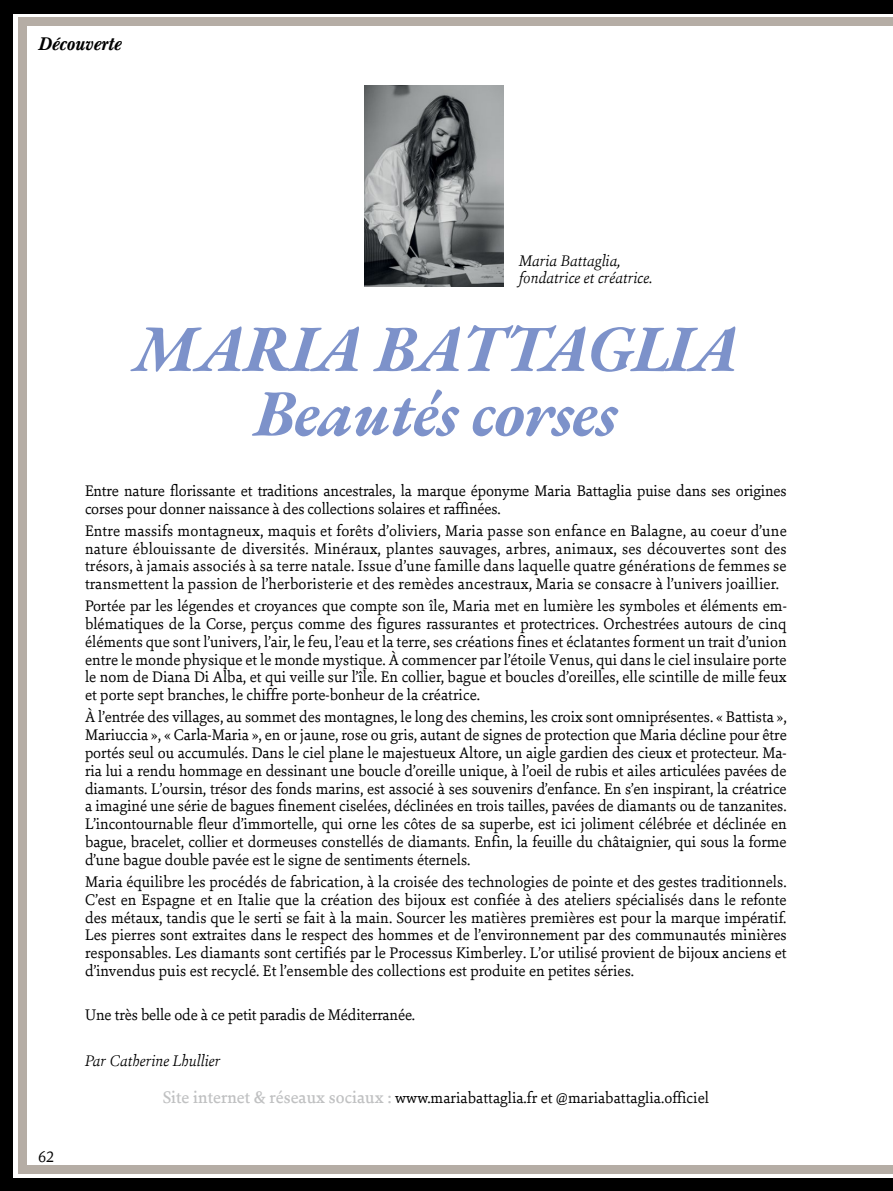
<style>
.page{position:relative;width:893px;height:1191px;background:#fff}
.page>*{position:absolute;margin:0;border:0;box-sizing:border-box;transform-origin:0 0}
.t1{font:italic 66px/64.5px "EB Garamond";letter-spacing:-.01em;color:#7d92ca;text-align:center}
.t2{font:18px "Berthold Baskerville Med Ita 2";color:#000}
.t3{font:16.5px/17.9px "Sina Nova W01";letter-spacing:-.005em;color:#000;text-align:justify}
.t4{font:italic 300 16.5px/16.5px "Sina Nova W01";color:#000}
.s1{font-weight:500;font-size:18px;color:#c0c1c2}
</style>
<div class="page">
<div style="left:0;top:0;width:893px;height:14px;background:#000"></div>
<div style="left:21px;top:17px;width:872px;height:9px;background:#b5ada5"></div>
<div style="left:27px;top:1165px;width:865px;height:9px;background:#b5ada5"></div>
<div style="left:0;top:1178px;width:893px;height:13px;background:#000"></div>
<div style="left:0;top:0;width:13px;height:1191px;background:#000"></div>
<div style="left:18px;top:17px;width:9px;height:1157px;background:#b5ada5"></div>
<img style="left:364px;top:85px;width:140px;height:201px">
<p class="t2" style="left:38px;top:33px;width:84px">Découverte</p>
<p class="t4" style="left:519px;top:253px;width:135px">Maria Battaglia, fondatrice et créatrice.</p>
<h1 class="t1" style="left:134px;top:317px;width:607px">MARIA BATTAGLIA<br>Beautés corses</h1>
<p class="t3" style="left:85px;top:482px;width:703px">Entre nature florissante et traditions ancestrales, la marque éponyme Maria Battaglia puise dans ses origines corses pour donner naissance à des collections solaires et raffinées.</p>
<p class="t3" style="left:85px;top:522px;width:703px">Entre massifs montagneux, maquis et forêts d’oliviers, Maria passe son enfance en Balagne, au coeur d’une nature éblouissante de diversités. Minéraux, plantes sauvages, arbres, animaux, ses découvertes sont des trésors, à jamais associés à sa terre natale. Issue d’une famille dans laquelle quatre générations de femmes se transmettent la passion de l’herboristerie et des remèdes ancestraux, Maria se consacre à l’univers joaillier.</p>
<p class="t3" style="left:85px;top:597px;width:703px">Portée par les légendes et croyances que compte son île, Maria met en lumière les symboles et éléments em&shy;blématiques de la Corse, perçus comme des figures rassurantes et protectrices. Orchestrées autours de cinq éléments que sont l’univers, l’air, le feu, l’eau et la terre, ses créations fines et éclatantes forment un trait d’union entre le monde physique et le monde mystique. À commencer par l’étoile Venus, qui dans le ciel insulaire porte le nom de Diana Di Alba, et qui veille sur l’île. En collier, bague et boucles d’oreilles, elle scintille de mille feux et porte sept branches, le chiffre porte-bonheur de la créatrice.</p>
<p class="t3" style="left:85px;top:708px;width:703px">À l’entrée des villages, au sommet des montagnes, le long des chemins, les croix sont omniprésentes. « Battista », Mariuccia », « Carla-Maria », en or jaune, rose ou gris, autant de signes de protection que Maria décline pour être portés seul ou accumulés. Dans le ciel plane le majestueux Altore, un aigle gardien des cieux et protecteur. Ma&shy;ria lui a rendu hommage en dessinant une boucle d’oreille unique, à l’oeil de rubis et ailes articulées pavées de diamants. L’oursin, trésor des fonds marins, est associé à ses souvenirs d’enfance. En s’en inspirant, la créatrice a imaginé une série de bagues finement ciselées, déclinées en trois tailles, pavées de diamants ou de tanzanites.<br>L’incontournable fleur d’immortelle, qui orne les côtes de sa superbe, est ici joliment célébrée et déclinée en bague, bracelet, collier et dormeuses constellés de diamants. Enfin, la feuille du châtaignier, qui sous la forme d’une bague double pavée est le signe de sentiments éternels.</p>
<p class="t3" style="left:85px;top:873px;width:703px">Maria équilibre les procédés de fabrication, à la croisée des technologies de pointe et des gestes traditionnels.<br>C’est en Espagne et en Italie que la création des bijoux est confiée à des ateliers spécialisés dans le refonte des métaux, tandis que le serti se fait à la main. Sourcer les matières premières est pour la marque impératif.<br>Les pierres sont extraites dans le respect des hommes et de l’environnement par des communautés minières responsables. Les diamants sont certifiés par le Processus Kimberley. L’or utilisé provient de bijoux anciens et d’invendus puis est recyclé. Et l’ensemble des collections est produite en petites séries.</p>
<p class="t3" style="left:85px;top:1006px;width:332px">Une très belle ode à ce petit paradis de Méditerranée.</p>
<p class="t4" style="left:85px;top:1052px;width:137px">Par Catherine Lhullier</p>
<p class="t3" style="left:38px;top:1148px;width:18px">62</p>
<p class="t3" style="left:163px;top:1089px;width:548px"><span class="s1">Site internet &amp; réseaux sociaux :</span> www.mariabattaglia.fr et @mariabattaglia.officiel</p>
</div>
